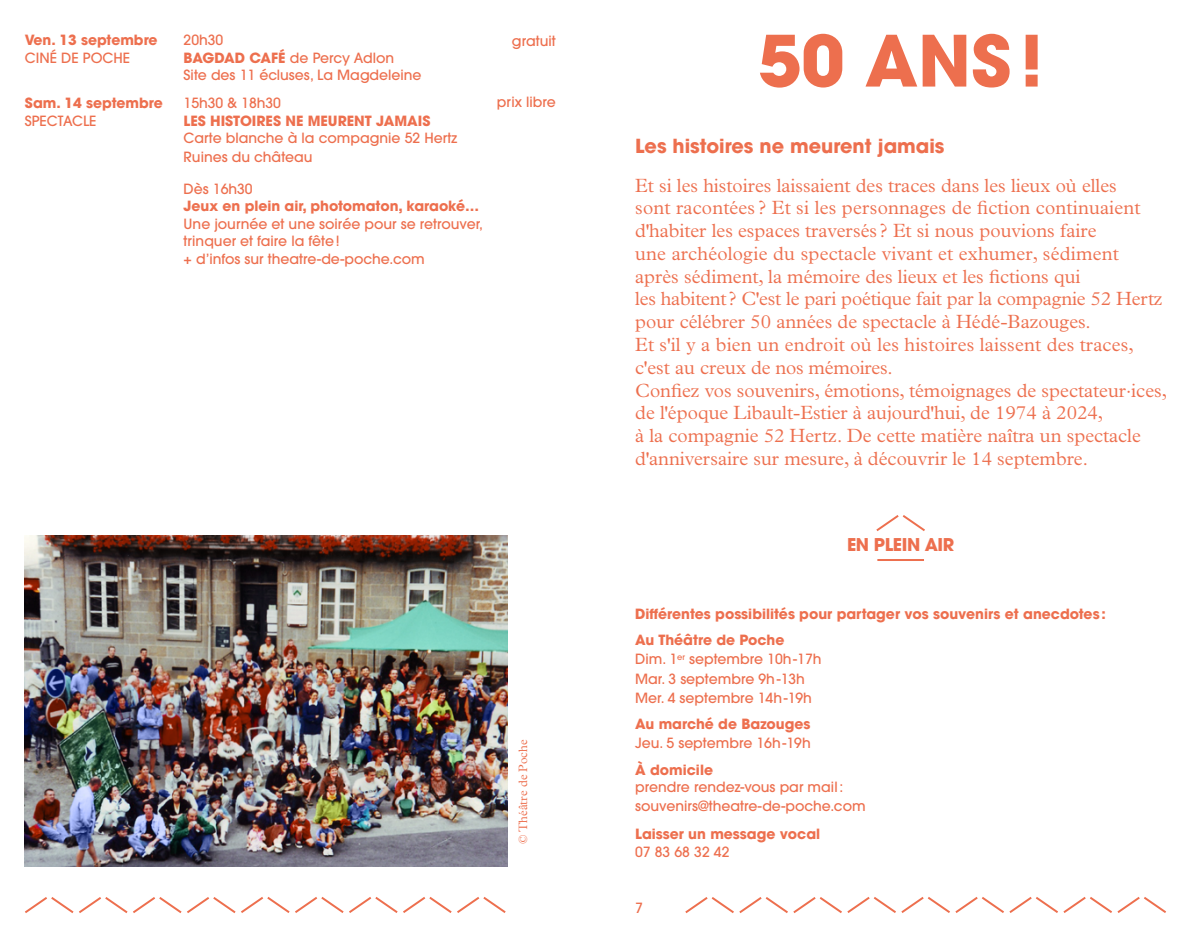
<style>
.page{position:relative;width:1191px;height:943px;background:#fff}
.page>*{position:absolute;margin:0;border:0;box-sizing:border-box;transform-origin:0 0}
.t1{font:700 70px "ITC Avant Garde Pro";color:#ed6f4e}
.t2{font:300 19.25px/22.8px "Plantin MT Pro";color:#ed6f4e}
.t3{font:700 19.25px "ITC Avant Garde Pro";color:#ed6f4e}
.t4{font:700 17.5px "ITC Avant Garde Pro";letter-spacing:-.02em;color:#ed6f4e}
.t5{font:500 14px/19.2px "ITC Avant Garde Pro";color:#ed6f4e}
.t6{font:700 14px/26.2px "ITC Avant Garde Pro";color:#ed6f4e}
.t7{font:300 12.25px "Plantin MT Pro";color:#ed6f4e}
.s1{font-weight:700}
</style>
<div class="page">
<img style="left:25px;top:535px;width:482px;height:331px">
<svg style="left:25px;top:897px;width:481px;height:16px"></svg>
<svg style="left:685px;top:897px;width:481px;height:16px"></svg>
<svg style="left:876px;top:515px;width:49px;height:16px"></svg>
<hr style="left:877px;top:559px;width:47px;height:2px;background:#ed6f4e">
<p class="t6" style="left:25px;top:27px;width:134px">Ven. 13 septembre</p>
<p class="t5" style="left:25px;top:48px;width:107px">CINÉ DE POCHE</p>
<p class="t6" style="left:25px;top:90px;width:139px">Sam. 14 septembre</p>
<p class="t5" style="left:25px;top:111px;width:73px">SPECTACLE</p>
<p class="t5" style="left:184px;top:31px;width:239px;line-height:17.5px">20h30<br><span class="s1">BAGDAD CAFÉ</span> de Percy Adlon<br>Site des 11 écluses, La Magdeleine</p>
<p class="t5" style="left:184px;top:93px;width:99px">15h30 &amp; 18h30</p>
<p class="t6" style="left:184px;top:107px;width:248px">LES HISTOIRES NE MEURENT JAMAIS</p>
<p class="t5" style="left:184px;top:128px;width:275px">Carte blanche à la compagnie 52 Hertz<br>Ruines du château</p>
<p class="t5" style="left:184px;top:179px;width:71px">Dès 16h30</p>
<p class="t6" style="left:184px;top:193px;width:297px">Jeux en plein air, photomaton, karaoké…</p>
<p class="t5" style="left:184px;top:215px;width:301px;line-height:17.5px">Une journée et une soirée pour se retrouver, trinquer et faire la fête!<br>+ d’infos sur theatre-de-poche.com</p>
<p class="t5" style="left:512px;top:31px;width:45px">gratuit</p>
<p class="t5" style="left:497px;top:92px;width:60px">prix libre</p>
<p class="t7" style="left:516px;top:843px;width:105px;rotate:-90deg">© Théâtre de Poche</p>
<h1 class="t1" style="left:758px;top:14px;width:287px">50 ANS!</h1>
<p class="t3" style="left:635px;top:133px;width:311px">Les histoires ne meurent jamais</p>
<p class="t2" style="left:635px;top:174px;width:533px">Et si les histoires laissaient des traces dans les lieux où elles<br>sont racontées ? Et si les personnages de fiction continuaient d'habiter les espaces traversés ? Et si nous pouvions faire<br>une archéologie du spectacle vivant et exhumer, sédiment après sédiment, la mémoire des lieux et les fictions qui<br>les habitent? C'est le pari poétique fait par la compagnie 52 Hertz pour célébrer 50 années de spectacle à Hédé-Bazouges.<br>Et s'il y a bien un endroit où les histoires laissent des traces, c'est au creux de nos mémoires.<br>Confiez vos souvenirs, émotions, témoignages de spectateur·ices, de l'époque Libault-Estier à aujourd'hui, de 1974 à 2024,<br>à la compagnie 52 Hertz. De cette matière naîtra un spectacle d'anniversaire sur mesure, à découvrir le 14 septembre.</p>
<p class="t4" style="left:847px;top:533px;width:109px">EN PLEIN AIR</p>
<p class="t6" style="left:635px;top:600px;width:472px">Différentes possibilités pour partager vos souvenirs et anecdotes :<br>Au Théâtre de Poche</p>
<p class="t5" style="left:635px;top:649px;width:188px">Dim. 1<sup>er</sup> septembre 10h-17h<br>Mar. 3 septembre 9h-13h<br>Mer. 4 septembre 14h-19h</p>
<p class="t6" style="left:635px;top:710px;width:177px">Au marché de Bazouges</p>
<p class="t5" style="left:635px;top:733px;width:177px">Jeu. 5 septembre 16h-19h</p>
<p class="t6" style="left:635px;top:756px;width:79px">À domicile</p>
<p class="t5" style="left:635px;top:777px;width:232px">prendre rendez-vous par mail: souvenirs@theatre-de-poche.com</p>
<p class="t6" style="left:635px;top:821px;width:187px">Laisser un message vocal</p>
<p class="t5" style="left:635px;top:842px;width:96px">07 83 68 32 42</p>
<p class="t5" style="left:635px;top:898px;width:9px">7</p>
</div>
